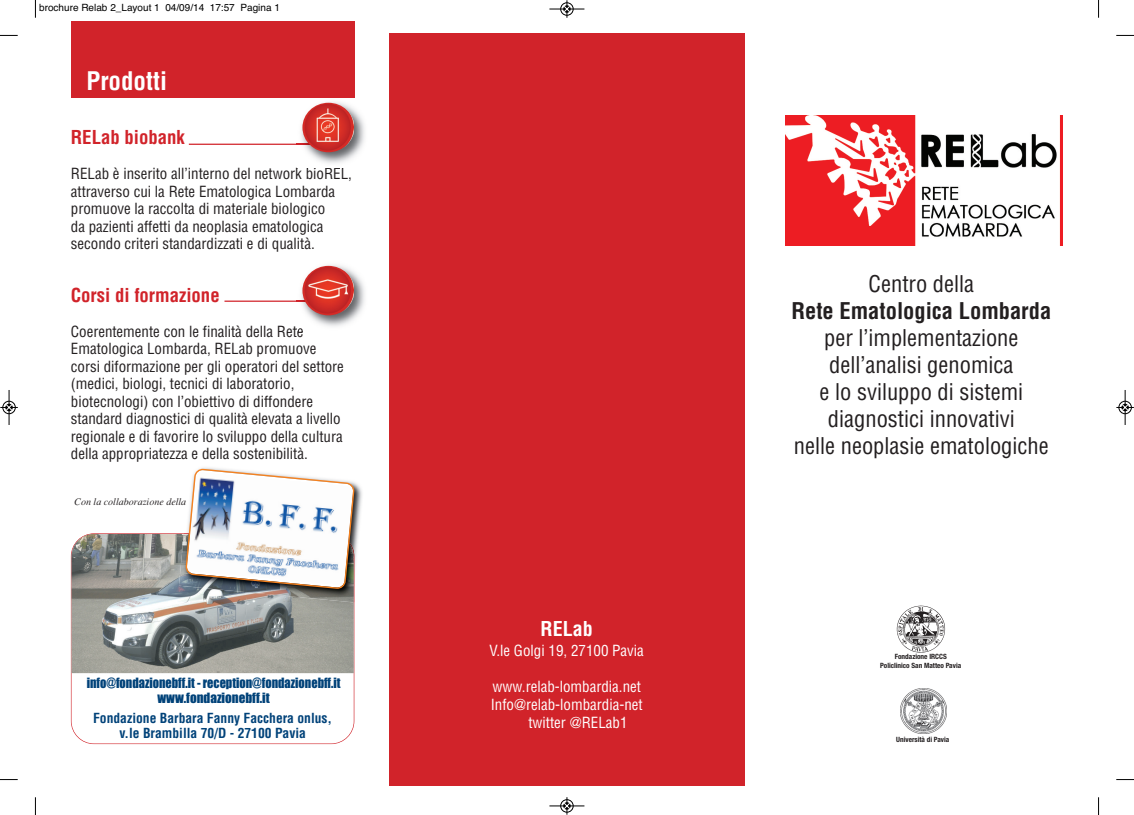
<style>
.page{position:relative;width:1134px;height:815px;background:#fff}
.page>*{position:absolute;margin:0;border:0;box-sizing:border-box;transform-origin:0 0}
.t1{font:700 condensed 25px "Helvetica";color:#fff}
.t2{font:condensed 22.5px/27px "Helvetica";color:#231f20;text-align:center}
.t3{font:700 condensed 22.5px "Helvetica";color:#231f20}
.t4{font:700 condensed 20px "Helvetica";color:#fff}
.t5{font:700 condensed 18.75px "Helvetica";color:#d1232a}
.t6{font:condensed 15px/17.5px "Helvetica";color:#231f20}
.t7{font:condensed 15px "Helvetica";color:#fff}
.t8{font:700 condensed 13.62px/15.1px "Helvetica";color:#004279;text-align:center}
.t9{font:13.12px/15.2px "Impact";color:#004279;text-align:center;scale:.94 1}
.t10{font:10px "Helvetica";color:#000}
.t11{font:italic 10px "Times";color:#231f20}
.t12{font:700 condensed 7.25px/8.8px "Helvetica Neue";color:#231f20;text-align:center}
</style>
<div class="page">
<hr style="left:224px;top:301px;width:102px;height:1px;background:#d1232a">
<hr style="left:189px;top:144px;width:150px;height:1px;background:#d1232a">
<div style="left:389px;top:33px;width:355px;height:752px;background:#d1232a"></div>
<img style="left:897px;top:605px;width:49px;height:48px">
<img style="left:900px;top:689px;width:46px;height:44px">
<img style="left:297px;top:265px;width:68px;height:67px">
<img style="left:302px;top:266px;width:52px;height:49px;border-radius:50%">
<img style="left:785px;top:116px;width:278px;height:129px">
<img style="left:297px;top:97px;width:68px;height:67px">
<img style="left:297px;top:144px;width:12px;height:1px">
<img style="left:302px;top:103px;width:52px;height:49px;border-radius:50%">
<div style="left:71px;top:21px;width:283px;height:77px;background:#d1232a"></div>
<img style="left:71px;top:534px;width:283px;height:139px">
<img style="left:184px;top:467px;width:178px;height:136px">
<img style="left:179px;top:534px;width:175px;height:68px">
<svg style="left:185px;top:468px;width:170px;height:121px"></svg>
<svg style="left:35px;top:0;width:1px;height:18px"></svg>
<svg style="left:0;top:35px;width:18px;height:1px"></svg>
<svg style="left:1098px;top:0;width:1px;height:18px"></svg>
<svg style="left:1116px;top:35px;width:18px;height:1px"></svg>
<svg style="left:35px;top:797px;width:1px;height:18px"></svg>
<svg style="left:0;top:779px;width:18px;height:1px"></svg>
<svg style="left:1098px;top:797px;width:1px;height:18px"></svg>
<svg style="left:1116px;top:779px;width:18px;height:1px"></svg>
<div style="left:560px;top:2px;width:14px;height:14px;border:1px solid #fff;border-radius:50%"></div>
<hr style="left:549px;top:9px;width:35px;height:1px;background:#000">
<div style="left:560px;top:3px;width:13px;height:12px;border:1px solid #000;border-radius:50%"></div>
<svg style="left:564px;top:0;width:6px;height:18px"></svg>
<div style="left:560px;top:799px;width:14px;height:14px;border:1px solid #fff;border-radius:50%"></div>
<hr style="left:549px;top:806px;width:35px;height:1px;background:#000">
<div style="left:560px;top:799px;width:13px;height:13px;border:1px solid #000;border-radius:50%"></div>
<svg style="left:564px;top:797px;width:6px;height:18px"></svg>
<div style="left:2px;top:401px;width:14px;height:13px;border:1px solid #fff;border-radius:50%"></div>
<hr style="left:9px;top:390px;width:1px;height:35px;background:#000">
<div style="left:3px;top:401px;width:12px;height:13px;border:1px solid #000;border-radius:50%"></div>
<svg style="left:0;top:404px;width:18px;height:7px"></svg>
<div style="left:1118px;top:401px;width:14px;height:13px;border:1px solid #fff;border-radius:50%"></div>
<hr style="left:1125px;top:390px;width:1px;height:35px;background:#000">
<div style="left:1119px;top:401px;width:12px;height:13px;border:1px solid #000;border-radius:50%"></div>
<svg style="left:1116px;top:404px;width:18px;height:7px"></svg>
<p class="t10" style="left:39px;top:2px;width:242px">brochure Relab 2_Layout 1 04/09/14 17:57 Pagina 1</p>
<h1 class="t1" style="left:86px;top:66px;width:82px">Prodotti</h1>
<p class="t5" style="left:71px;top:127px;width:116px">RELab biobank</p>
<p class="t6" style="left:71px;top:165px;width:283px">RELab è inserito all’interno del network bioREL, attraverso cui la Rete Ematologica Lombarda promuove la raccolta di materiale biologico<br>da pazienti affetti da neoplasia ematologica secondo criteri standardizzati e di qualità.</p>
<p class="t5" style="left:71px;top:284px;width:150px">Corsi di formazione</p>
<p class="t6" style="left:71px;top:323px;width:275px">Coerentemente con le finalità della Rete Ematologica Lombarda, RELab promuove corsi diformazione per gli operatori del settore (medici, biologi, tecnici di laboratorio, biotecnologi) con l’obiettivo di diffondere standard diagnostici di qualità elevata a livello regionale e di favorire lo sviluppo della cultura della appropriatezza e della sostenibilità.</p>
<p class="t11" style="left:74px;top:496px;width:113px">Con la collaborazione della</p>
<p class="t9" style="left:87px;top:676px;width:272px">info@fondazionebff.it - reception@fondazionebff.it www.fondazionebff.it</p>
<p class="t8" style="left:93px;top:711px;width:241px">Fondazione Barbara Fanny Facchera onlus, v.le Brambilla 70/D - 27100 Pavia</p>
<h3 class="t4" style="left:541px;top:617px;width:54px">RELab</h3>
<p class="t7" style="left:489px;top:642px;width:156px">V.le Golgi 19, 27100 Pavia</p>
<p class="t7" style="left:492px;top:678px;width:150px">www.relab-lombardia.net</p>
<p class="t7" style="left:491px;top:696px;width:153px">Info@relab-lombardia-net</p>
<p class="t7" style="left:528px;top:714px;width:101px">twitter @RELab1</p>
<h2 class="t2" style="left:868px;top:270px;width:107px">Centro della</h2>
<h2 class="t3" style="left:791px;top:298px;width:261px">Rete Ematologica Lombarda</h2>
<h2 class="t2" style="left:794px;top:324px;width:256px">per l’implementazione dell’analisi genomica<br>e lo sviluppo di sistemi diagnostici innovativi<br>nelle neoplasie ematologiche</h2>
<p class="t12" style="left:880px;top:653px;width:82px">Fondazione IRCCS<br>Policlinico San Matteo Pavia</p>
<p class="t12" style="left:896px;top:735px;width:55px">Università di Pavia</p>
</div>
